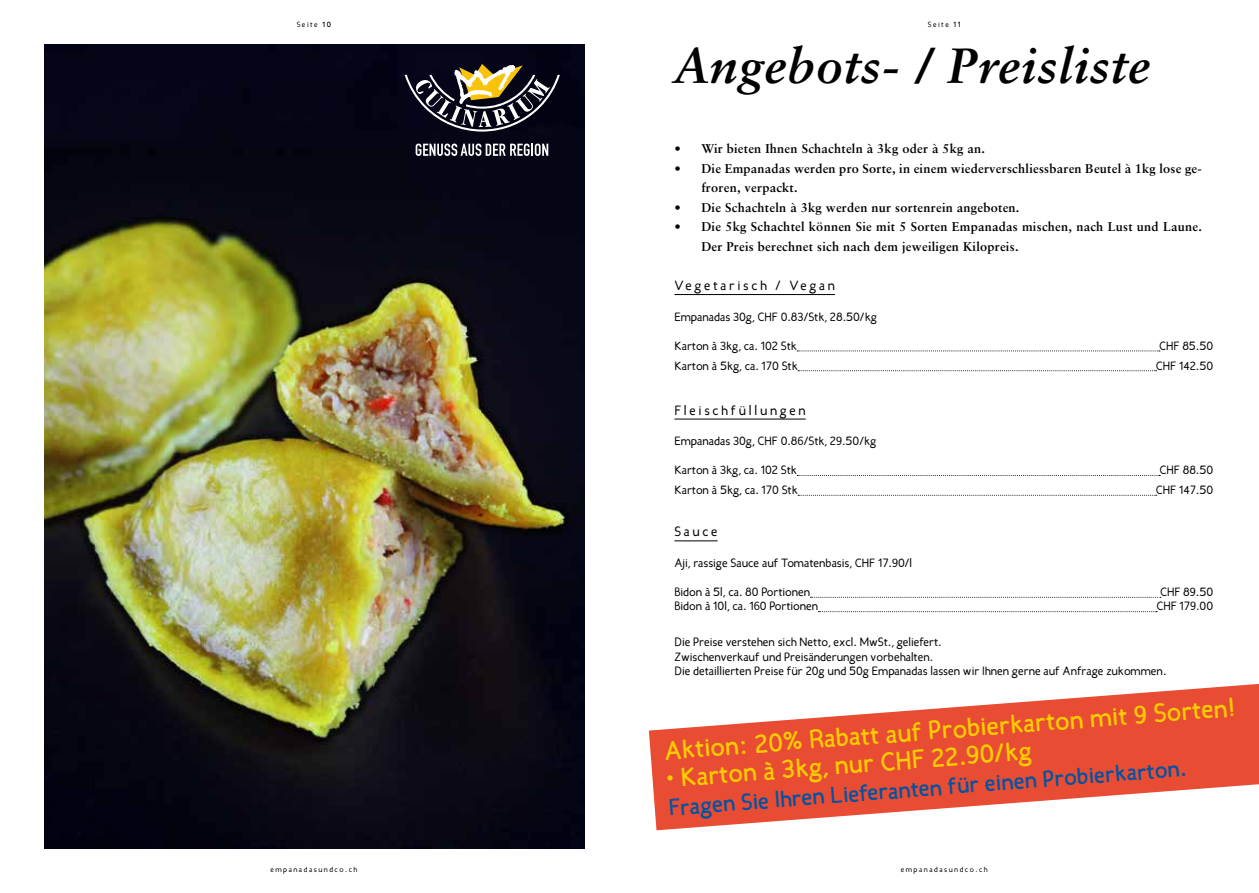
<style>
.page{position:relative;width:1259px;height:893px;background:#fff}
.page>*{position:absolute;margin:0;border:0;box-sizing:border-box;transform-origin:0 0}
.t1{font:italic 700 49.5px "Sabon";letter-spacing:.02em;color:#000}
.t2{font:700 25.5px "Candela";color:#fc0}
.t3{font:700 22.5px "Candela";color:#0054a3}
.t4{font:13.5px "Candela";letter-spacing:.2em;color:#000}
.t5{font:700 12.75px/19.5px "Sabon";letter-spacing:.02em;color:#000}
.t6{font:12px/14.4px "Candela";color:#000}
.t7{font:7.5px "Candela";letter-spacing:.2em;color:#000}
.s1{font-weight:700}
</style>
<div class="page">
<img style="left:45px;top:45px;width:539px;height:803px">
<svg style="left:649px;top:684px;width:610px;height:146px;fill:#e84c33"></svg>
<hr style="left:674px;top:294px;width:161px;height:1px;background:#000">
<svg style="left:797px;top:351px;width:363px;height:1px"></svg>
<svg style="left:798px;top:370px;width:358px;height:1px"></svg>
<hr style="left:674px;top:419px;width:131px;height:1px;background:#000">
<svg style="left:797px;top:475px;width:363px;height:1px"></svg>
<svg style="left:798px;top:495px;width:358px;height:1px"></svg>
<hr style="left:674px;top:540px;width:43px;height:1px;background:#000">
<svg style="left:810px;top:597px;width:350px;height:1px"></svg>
<svg style="left:818px;top:611px;width:339px;height:1px"></svg>
<svg style="left:405px;top:64px;width:155px;height:68px"></svg>
<svg style="left:415px;top:144px;width:133px;height:12px"></svg>
<p class="t7" style="left:297px;top:19px;width:36px">Seite <span class="s1">10</span></p>
<p class="t7" style="left:928px;top:19px;width:34px">Seite <span class="s1">11</span></p>
<h1 class="t1" style="left:674px;top:35px;width:477px">Angebots- / Preisliste</h1>
<p class="t5" style="left:674px;top:139px;width:312px">• Wir bieten Ihnen Schachteln à 3kg oder à 5kg an.</p>
<p class="t5" style="left:701px;top:158px;width:502px;text-indent:-27px">• Die Empanadas werden pro Sorte, in einem wiederverschliessbaren Beutel à 1kg lose ge&shy;froren, verpackt.</p>
<p class="t5" style="left:674px;top:197px;width:346px">• Die Schachteln à 3kg werden nur sortenrein angeboten.</p>
<p class="t5" style="left:701px;top:217px;width:502px;text-indent:-27px">• Die 5kg Schachtel können Sie mit 5 Sorten Empanadas mischen, nach Lust und Laune.<br>Der Preis berechnet sich nach dem jeweiligen Kilopreis.</p>
<p class="t4" style="left:674px;top:277px;width:162px">Vegetarisch / Vegan</p>
<p class="t6" style="left:674px;top:310px;width:204px">Empanadas 30g, CHF 0.83/Stk, 28.50/kg</p>
<p class="t6" style="left:674px;top:338px;width:124px">Karton à 3kg, ca. 102 Stk</p>
<p class="t6" style="left:1159px;top:338px;width:55px">CHF 85.50</p>
<p class="t6" style="left:674px;top:358px;width:125px">Karton à 5kg, ca. 170 Stk</p>
<p class="t6" style="left:1156px;top:358px;width:59px">CHF 142.50</p>
<p class="t4" style="left:674px;top:401px;width:133px">Fleischfüllungen</p>
<p class="t6" style="left:674px;top:434px;width:203px">Empanadas 30g, CHF 0.86/Stk, 29.50/kg</p>
<p class="t6" style="left:674px;top:463px;width:124px">Karton à 3kg, ca. 102 Stk</p>
<p class="t6" style="left:1159px;top:463px;width:55px">CHF 88.50</p>
<p class="t6" style="left:674px;top:483px;width:125px">Karton à 5kg, ca. 170 Stk</p>
<p class="t6" style="left:1156px;top:483px;width:59px">CHF 147.50</p>
<p class="t4" style="left:674px;top:523px;width:45px">Sauce</p>
<p class="t6" style="left:674px;top:556px;width:239px">Aji, rassige Sauce auf Tomatenbasis, CHF 17.90/l</p>
<p class="t6" style="left:674px;top:585px;width:137px">Bidon à 5l, ca. 80 Portionen</p>
<p class="t6" style="left:1160px;top:585px;width:54px">CHF 89.50</p>
<p class="t6" style="left:674px;top:599px;width:145px">Bidon à 10l, ca. 160 Portionen</p>
<p class="t6" style="left:1156px;top:599px;width:58px">CHF 179.00</p>
<p class="t6" style="left:674px;top:635px;width:493px">Die Preise verstehen sich Netto, excl. MwSt., geliefert.<br>Zwischenverkauf und Preisänderungen vorbehalten.<br>Die detaillierten Preise für 20g und 50g Empanadas lassen wir Ihnen gerne auf Anfrage zukommen.</p>
<h2 class="t2" style="left:663px;top:732px;width:575px;rotate:-4deg">Aktion: 20% Rabatt auf Probierkarton mit 9 Sorten!</h2>
<h2 class="t2" style="left:665px;top:760px;width:367px;rotate:-4deg">• Karton à 3kg, nur CHF 22.90/kg</h2>
<h3 class="t3" style="left:667px;top:791px;width:520px;rotate:-4deg">Fragen Sie Ihren Lieferanten für einen Probierkarton.</h3>
<p class="t7" style="left:270px;top:864px;width:88px">empanadasundco.ch</p>
<p class="t7" style="left:900px;top:864px;width:88px">empanadasundco.ch</p>
</div>
